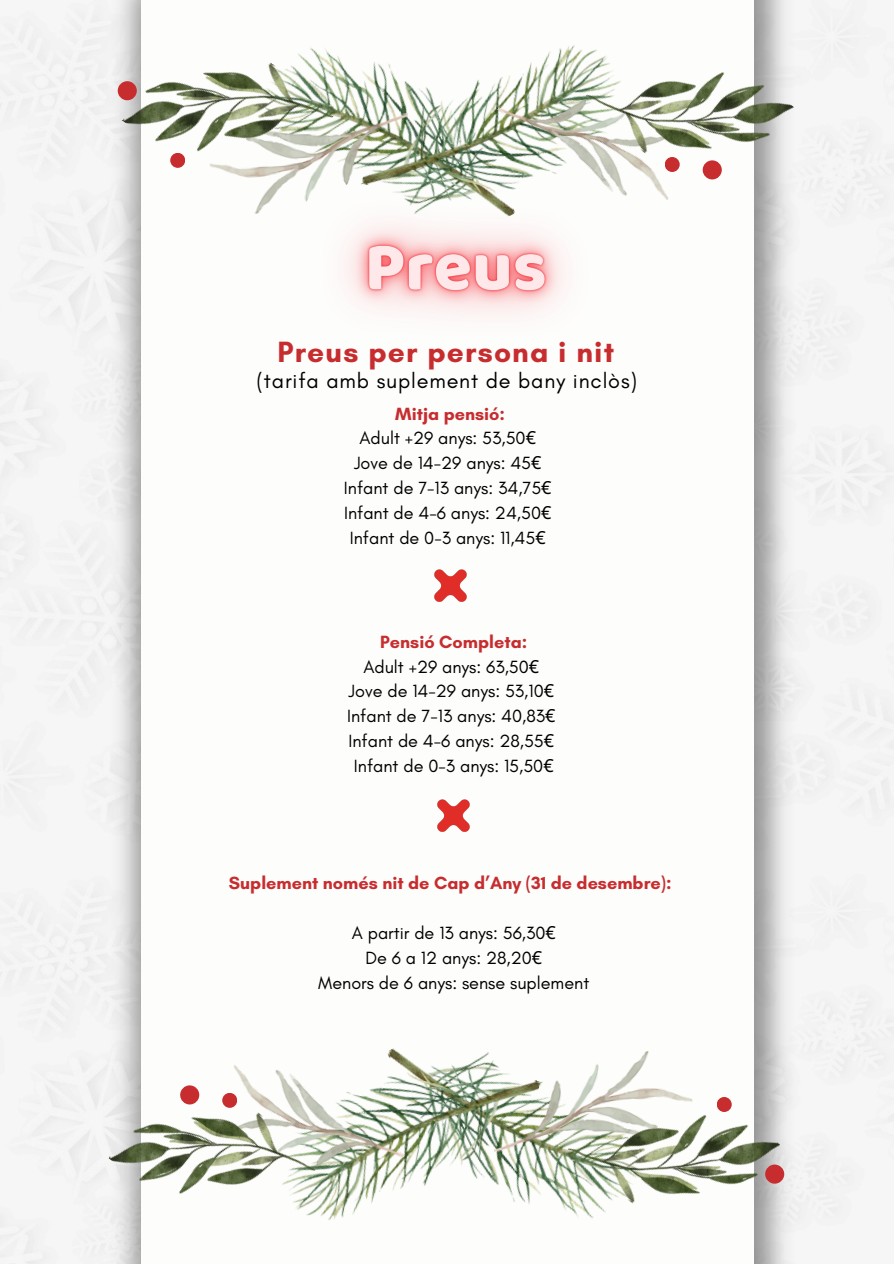
<style>
.page{position:relative;width:894px;height:1264px;background:#fff}
.page>*{position:absolute;margin:0;border:0;box-sizing:border-box;transform-origin:0 0}
.t1{font:700 29.85px "Glacial Indifference";letter-spacing:.04em;color:#c72d2f}
.t2{font:21.6px "Glacial Indifference";letter-spacing:.04em;color:#000}
.t3{font:18px "Glacial Indifference";color:#000}
.t4{font:700 18px "Glacial Indifference";color:#c72d2f}
.s1{font-family:"Noto Sans"}
</style>
<div class="page">
<img style="left:754px;top:0;width:69px;height:1263px">
<img style="left:540px;top:1151px;width:23px;height:56px">
<img style="left:405px;top:1052px;width:135px;height:153px">
<img style="left:489px;top:1052px;width:74px;height:99px">
<img style="left:321px;top:1048px;width:84px;height:173px">
<img style="left:563px;top:1047px;width:216px;height:206px">
<img style="left:108px;top:1057px;width:213px;height:206px">
<div style="left:180px;top:1085px;width:19px;height:19px;background:#c72d2f;border-radius:50%"></div>
<div style="left:764px;top:1164px;width:20px;height:19px;background:#c72d2f;border-radius:50%"></div>
<div style="left:222px;top:1092px;width:15px;height:15px;background:#c72d2f;border-radius:50%"></div>
<div style="left:716px;top:1096px;width:15px;height:15px;background:#c72d2f;border-radius:50%"></div>
<img style="left:434px;top:569px;width:33px;height:33px">
<img style="left:324px;top:236px;width:265px;height:101px">
<img style="left:437px;top:799px;width:33px;height:33px">
<img style="left:323px;top:55px;width:192px;height:235px">
<img style="left:361px;top:55px;width:219px;height:181px">
<img style="left:338px;top:113px;width:74px;height:102px">
<img style="left:497px;top:44px;width:84px;height:186px">
<img style="left:122px;top:12px;width:216px;height:205px">
<img style="left:581px;top:1px;width:212px;height:207px">
<div style="left:702px;top:160px;width:19px;height:19px;background:#c72d2f;border-radius:50%"></div>
<div style="left:118px;top:81px;width:19px;height:19px;background:#c72d2f;border-radius:50%"></div>
<div style="left:664px;top:157px;width:15px;height:15px;background:#c72d2f;border-radius:50%"></div>
<div style="left:170px;top:153px;width:15px;height:15px;background:#c72d2f;border-radius:50%"></div>
<p class="t1" style="left:277px;top:333px;width:338px">Preus per persona i nit</p>
<p class="t2" style="left:256px;top:367px;width:382px">(tarifa amb suplement de bany inclòs)</p>
<p class="t4" style="left:395px;top:402px;width:111px">Mitja pensió:</p>
<p class="t3" style="left:359px;top:427px;width:178px">Adult +29 anys: 53,50<span class="s1">€</span></p>
<p class="t3" style="left:354px;top:452px;width:189px">Jove de 14-29 anys: 45<span class="s1">€</span></p>
<h2 class="t3" style="left:344px;top:477px;width:209px">Infant de 7-13 anys: 34,75<span class="s1">€</span></h2>
<h3 class="t3" style="left:344px;top:501px;width:209px">Infant de 4-6 anys: 24,50<span class="s1">€</span></h3>
<p class="t3" style="left:350px;top:526px;width:197px">Infant de 0-3 anys: 11,45<span class="s1">€</span></p>
<p class="t4" style="left:380px;top:631px;width:148px">Pensió Completa:</p>
<p class="t3" style="left:363px;top:655px;width:177px">Adult +29 anys: 63,50<span class="s1">€</span></p>
<p class="t3" style="left:348px;top:680px;width:207px">Jove de 14-29 anys: 53,10<span class="s1">€</span></p>
<p class="t3" style="left:347px;top:705px;width:210px">Infant de 7-13 anys: 40,83<span class="s1">€</span></p>
<p class="t3" style="left:348px;top:730px;width:207px">Infant de 4-6 anys: 28,55<span class="s1">€</span></p>
<p class="t3" style="left:354px;top:754px;width:201px">Infant de 0-3 anys: 15,50<span class="s1">€</span></p>
<p class="t4" style="left:229px;top:871px;width:444px">Suplement només nit de Cap d’Any (31 de desembre):</p>
<p class="t3" style="left:351px;top:922px;width:205px">A partir de 13 anys: 56,30<span class="s1">€</span></p>
<p class="t3" style="left:365px;top:946px;width:178px">De 6 a 12 anys: 28,20<span class="s1">€</span></p>
<p class="t3" style="left:318px;top:971px;width:272px">Menors de 6 anys: sense suplement</p>
</div>
